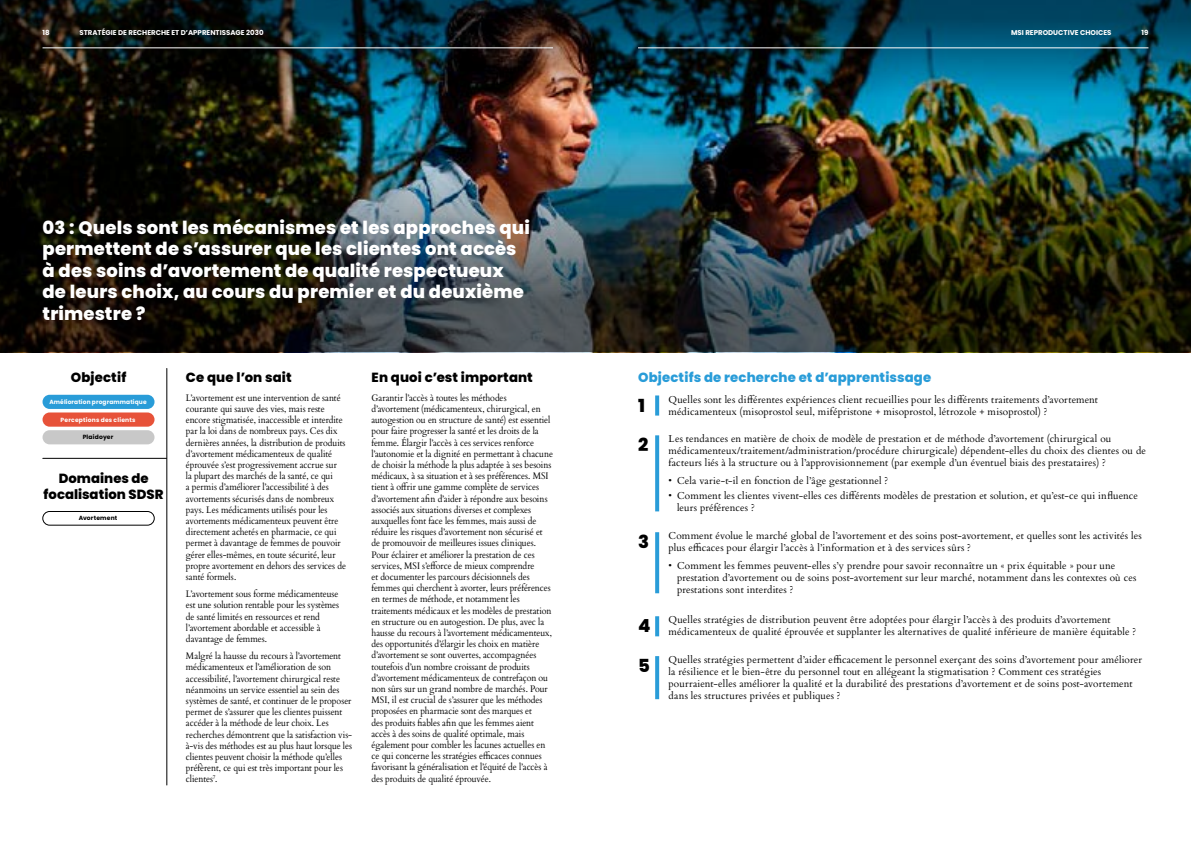
<style>
.page{position:relative;width:1191px;height:842px;background:#fff}
.page>*{position:absolute;margin:0;border:0;box-sizing:border-box;transform-origin:0 0}
.t1{font:800 18px/21.6px "Poppins";letter-spacing:.01em;color:#fff}
.t2{font:800 18px "Poppins";color:#000}
.t3{font:800 13.2px/15.9px "Poppins";letter-spacing:.01em;color:#000;text-align:center}
.t4{font:800 13.2px "Poppins";letter-spacing:.01em;color:#299cd8}
.t5{font:10px/12px "Cardo";letter-spacing:.01em;color:#000}
.t6{font:9.5px/11.2px "Cardo";letter-spacing:-.005em;color:#000;scale:.93 1}
.t7{font:700 7px "Poppins";color:#fff}
.t8{font:700 6px "Poppins";letter-spacing:.025em;color:#fff}
.t9{font:700 6px "Poppins";letter-spacing:.03em;color:#000}
</style>
<div class="page">
<img style="left:0;top:98px;width:1191px;height:49px">
<img style="left:0;top:147px;width:1191px;height:205px">
<hr style="left:167px;top:368px;width:1px;height:417px;background:#000">
<img style="left:0;top:0;width:1191px;height:98px">
<hr style="left:43px;top:458px;width:124px;height:1px;background:#000">
<div style="left:43px;top:395px;width:111px;height:14px;background:#299cd8;border-radius:7px"></div>
<div style="left:43px;top:412px;width:111px;height:15px;background:#e75239;border-radius:7px"></div>
<div style="left:43px;top:430px;width:111px;height:14px;background:#c8c8c8;border-radius:7px"></div>
<div style="left:43px;top:511px;width:111px;height:14px;border:1px solid #000;border-radius:7px"></div>
<svg style="left:655px;top:395px;width:4px;height:21px"></svg>
<svg style="left:655px;top:435px;width:4px;height:76px"></svg>
<svg style="left:655px;top:532px;width:4px;height:61px"></svg>
<svg style="left:655px;top:616px;width:4px;height:20px"></svg>
<svg style="left:655px;top:656px;width:4px;height:43px"></svg>
<hr style="left:43px;top:48px;width:510px;height:1px;background:#fff">
<hr style="left:638px;top:48px;width:510px;height:1px;background:#fff">
<p class="t7" style="left:43px;top:28px;width:9px">18</p>
<p class="t7" style="left:79px;top:28px;width:186px">STRATÉGIE DE RECHERCHE ET D’APPRENTISSAGE 2030</p>
<p class="t7" style="left:1011px;top:28px;width:102px">MSI REPRODUCTIVE CHOICES</p>
<p class="t7" style="left:1141px;top:28px;width:8px">19</p>
<h1 class="t1" style="left:43px;top:217px;width:489px">03 : Quels sont les mécanismes et les approches qui permettent de s’assurer que les clientes ont accès à des soins d’avortement de qualité respectueux de leurs choix, au cours du premier et du deuxième trimestre ?</h1>
<h2 class="t3" style="left:71px;top:370px;width:57px">Objectif</h2>
<p class="t8" style="left:49px;top:398px;width:99px">Amélioration programmatique</p>
<p class="t8" style="left:61px;top:416px;width:76px">Perceptions des clients</p>
<p class="t9" style="left:83px;top:434px;width:32px">Plaidoyer</p>
<h2 class="t3" style="left:44px;top:470px;width:122px">Domaines de focalisation SDSR</h2>
<p class="t9" style="left:79px;top:515px;width:40px">Avortement</p>
<h2 class="t3" style="left:186px;top:370px;width:107px">Ce que l’on sait</h2>
<p class="t6" style="left:186px;top:391px;width:174px">L’avortement est une intervention de santé courante qui sauve des vies, mais reste encore stigmatisée, inaccessible et interdite par la loi dans de nombreux pays. Ces dix dernières années, la distribution de produits d’avortement médicamenteux de qualité éprouvée s’est progressivement accrue sur<br>la plupart des marchés de la santé, ce qui<br>a permis d’améliorer l’accessibilité à des avortements sécurisés dans de nombreux pays. Les médicaments utilisés pour les avortements médicamenteux peuvent être directement achetés en pharmacie, ce qui permet à davantage de femmes de pouvoir gérer elles-mêmes, en toute sécurité, leur propre avortement en dehors des services de santé formels.</p>
<p class="t6" style="left:186px;top:588px;width:166px">L’avortement sous forme médicamenteuse est une solution rentable pour les systèmes de santé limités en ressources et rend l’avortement abordable et accessible à davantage de femmes.</p>
<p class="t6" style="left:186px;top:650px;width:180px">Malgré la hausse du recours à l’avortement médicamenteux et l’amélioration de son accessibilité, l’avortement chirurgical reste néanmoins un service essentiel au sein des systèmes de santé, et continuer de le proposer permet de s’assurer que les clientes puissent accéder à la méthode de leur choix. Les recherches démontrent que la satisfaction vis&shy;à-vis des méthodes est au plus haut lorsque les clientes peuvent choisir la méthode qu’elles préfèrent, ce qui est très important pour les clientes<sup>7</sup>.</p>
<h2 class="t3" style="left:371px;top:370px;width:163px">En quoi c’est important</h2>
<p class="t6" style="left:371px;top:391px;width:197px">Garantir l’accès à toutes les méthodes d’avortement (médicamenteux, chirurgical, en autogestion ou en structure de santé) est essentiel pour faire progresser la santé et les droits de la femme. Élargir l’accès à ces services renforce l’autonomie et la dignité en permettant à chacune de choisir la méthode la plus adaptée à ses besoins médicaux, à sa situation et à ses préférences. MSI tient à offrir une gamme complète de services d’avortement afin d’aider à répondre aux besoins associés aux situations diverses et complexes auxquelles font face les femmes, mais aussi de réduire les risques d’avortement non sécurisé et de promouvoir de meilleures issues cliniques.<br>Pour éclairer et améliorer la prestation de ces services, MSI s’efforce de mieux comprendre<br>et documenter les parcours décisionnels des femmes qui cherchent à avorter, leurs préférences en termes de méthode, et notamment les traitements médicaux et les modèles de prestation en structure ou en autogestion. De plus, avec la hausse du recours à l’avortement médicamenteux, des opportunités d’élargir les choix en matière d’avortement se sont ouvertes, accompagnées toutefois d’un nombre croissant de produits d’avortement médicamenteux de contrefaçon ou non sûrs sur un grand nombre de marchés. Pour MSI, il est crucial de s’assurer que les méthodes proposées en pharmacie sont des marques et<br>des produits fiables afin que les femmes aient accès à des soins de qualité optimale, mais également pour combler les lacunes actuelles en ce qui concerne les stratégies efficaces connues favorisant la généralisation et l’équité de l’accès à des produits de qualité éprouvée.</p>
<h2 class="t4" style="left:638px;top:370px;width:294px">Objectifs de recherche et d’apprentissage</h2>
<p class="t5" style="left:668px;top:393px;width:431px">Quelles sont les différentes expériences client recueillies pour les différents traitements d’avortement</p>
<h1 class="t2" style="left:638px;top:395px;width:8px">1</h1>
<p class="t5" style="left:668px;top:405px;width:380px">médicamenteux (misoprostol seul, mifépristone + misoprostol, létrozole + misoprostol) ?</p>
<p class="t5" style="left:668px;top:432px;width:479px">Les tendances en matière de choix de modèle de prestation et de méthode d’avortement (chirurgical ou médicamenteux/traitement/administration/procédure chirurgicale) dépendent-elles du choix des clientes ou de facteurs liés à la structure ou à l’approvisionnement (par exemple d’un éventuel biais des prestataires) ?</p>
<p class="t5" style="left:668px;top:474px;width:221px">• Cela varie-t-il en fonction de l’âge gestationnel ?</p>
<p class="t5" style="left:677px;top:489px;width:462px;text-indent:-8px">• Comment les clientes vivent-elles ces différents modèles de prestation et solution, et qu’est-ce qui influence leurs préférences ?</p>
<h1 class="t2" style="left:638px;top:435px;width:12px">2</h1>
<h1 class="t2" style="left:638px;top:531px;width:12px">3</h1>
<p class="t5" style="left:668px;top:529px;width:475px">Comment évolue le marché global de l’avortement et des soins post-avortement, et quelles sont les activités les plus efficaces pour élargir l’accès à l’information et à des services sûrs ?</p>
<p class="t5" style="left:677px;top:559px;width:461px;text-indent:-8px">• Comment les femmes peuvent-elles s’y prendre pour savoir reconnaître un « prix équitable » pour une prestation d’avortement ou de soins post-avortement sur leur marché, notamment dans les contextes où ces prestations sont interdites ?</p>
<p class="t5" style="left:638px;top:613px;width:500px;text-align:center">Quelles stratégies de distribution peuvent être adoptées pour élargir l’accès à des produits d’avortement<br><sup>4</sup> médicamenteux de qualité éprouvée et supplanter les alternatives de qualité inférieure de manière équitable ?</p>
<p class="t5" style="left:668px;top:653px;width:475px">Quelles stratégies permettent d’aider efficacement le personnel exerçant des soins d’avortement pour améliorer la résilience et le bien-être du personnel tout en allégeant la stigmatisation ? Comment ces stratégies pourraient-elles améliorer la qualité et la durabilité des prestations d’avortement et de soins post-avortement dans les structures privées et publiques ?</p>
<h1 class="t2" style="left:638px;top:655px;width:13px">5</h1>
</div>
